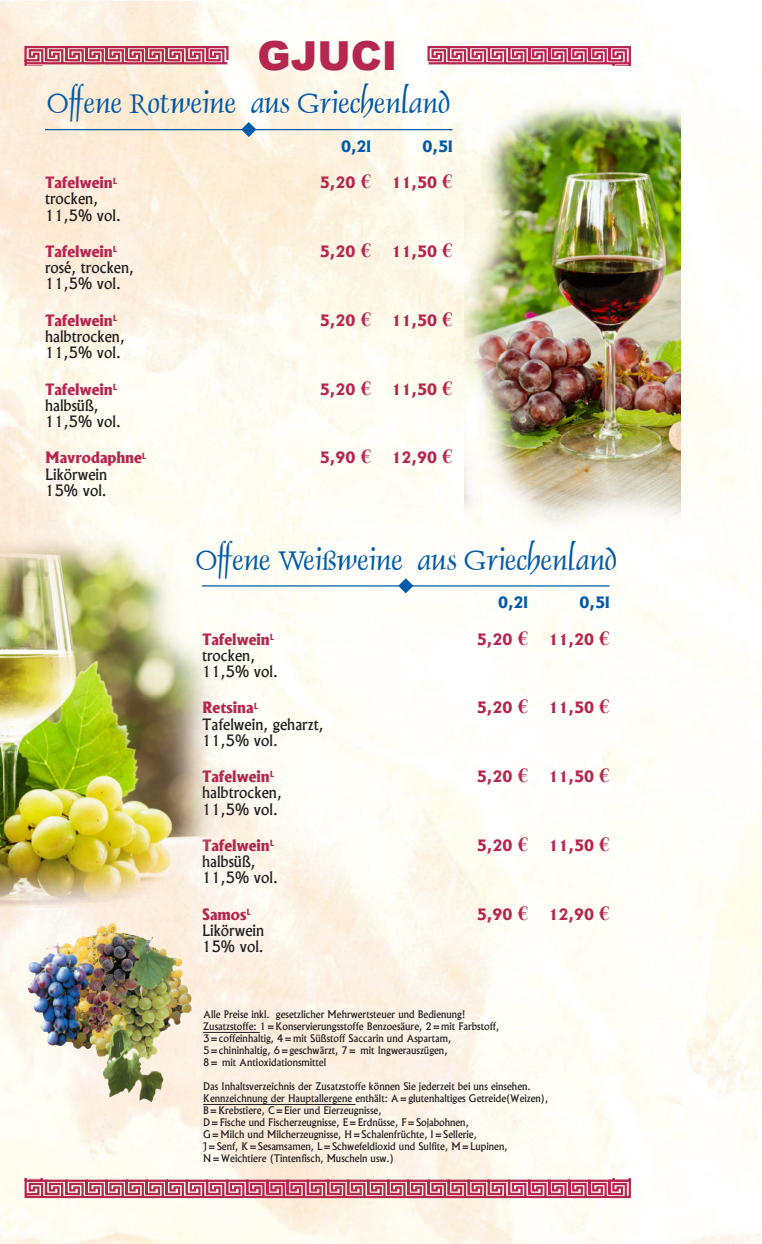
<style>
.page{position:relative;width:762px;height:1244px;background:#fff}
.page>*{position:absolute;margin:0;border:0;box-sizing:border-box;transform-origin:0 0}
.t1{font:900 40px "Arial";color:#b62750}
.t2{font:31.25px "Dauphin Plain";color:#015aaa}
.t3{font:800 15px "Alaska";color:#b62750}
.t4{font:15px/16.2px "Alaska";color:#231f20}
.t5{font:800 15px "Alaska";color:#015aaa}
.t6{font:10px/12px "Alaska";color:#231f20}
.s1{font-family:"Times New Roman";font-weight:700;font-size:20px}
</style>
<div class="page">
<img style="left:0;top:0;width:762px;height:1244px">
<svg style="left:24px;top:45px;width:607px;height:20px"></svg>
<svg style="left:24px;top:1178px;width:607px;height:21px;background:#d07489"></svg>
<hr style="left:45px;top:129px;width:407px;height:1px;background:#015aaa">
<svg style="left:241px;top:122px;width:15px;height:15px"></svg>
<hr style="left:202px;top:585px;width:407px;height:1px;background:#015aaa">
<svg style="left:398px;top:578px;width:15px;height:15px"></svg>
<hr style="left:203px;top:1032px;width:57px;height:1px;background:#231f20">
<hr style="left:203px;top:1104px;width:152px;height:1px;background:#231f20">
<img style="left:27px;top:923px;width:84px;height:123px">
<img style="left:464px;top:94px;width:216px;height:453px">
<img style="left:0;top:535px;width:224px;height:373px">
<h1 class="t1" style="left:257px;top:33px;width:141px">GJUCI</h1>
<h2 class="t2" style="left:47px;top:84px;width:405px">Offene Rotweine aus Griechenland</h2>
<h3 class="t5" style="left:341px;top:140px;width:31px">0,2l</h3>
<h3 class="t5" style="left:422px;top:140px;width:31px">0,5l</h3>
<h3 class="t3" style="left:45px;top:177px;width:74px">Tafelwein<sup>L</sup></h3>
<h3 class="t3" style="left:320px;top:177px;width:53px">5,20 <span class="s1">€</span></h3>
<h3 class="t3" style="left:391px;top:177px;width:63px">11,50 <span class="s1">€</span></h3>
<h3 class="t4" style="left:45px;top:192px;width:77px">trocken,<br>11,5% vol.</h3>
<h3 class="t3" style="left:45px;top:245px;width:74px">Tafelwein<sup>L</sup></h3>
<h3 class="t3" style="left:320px;top:245px;width:53px">5,20 <span class="s1">€</span></h3>
<h3 class="t3" style="left:391px;top:245px;width:63px">11,50 <span class="s1">€</span></h3>
<h3 class="t4" style="left:45px;top:260px;width:90px">rosé, trocken,<br>11,5% vol.</h3>
<h3 class="t3" style="left:45px;top:314px;width:74px">Tafelwein<sup>L</sup></h3>
<h3 class="t3" style="left:320px;top:314px;width:53px">5,20 <span class="s1">€</span></h3>
<h3 class="t3" style="left:391px;top:314px;width:63px">11,50 <span class="s1">€</span></h3>
<h3 class="t4" style="left:45px;top:329px;width:81px">halbtrocken,<br>11,5% vol.</h3>
<h3 class="t3" style="left:45px;top:383px;width:74px">Tafelwein<sup>L</sup></h3>
<h3 class="t3" style="left:320px;top:383px;width:53px">5,20 <span class="s1">€</span></h3>
<h3 class="t3" style="left:391px;top:383px;width:63px">11,50 <span class="s1">€</span></h3>
<h3 class="t4" style="left:45px;top:398px;width:77px">halbsüß,<br>11,5% vol.</h3>
<h3 class="t3" style="left:45px;top:452px;width:103px">Mavrodaphne<sup>L</sup></h3>
<h3 class="t3" style="left:320px;top:452px;width:53px">5,90 <span class="s1">€</span></h3>
<h3 class="t3" style="left:391px;top:452px;width:63px">12,90 <span class="s1">€</span></h3>
<h3 class="t4" style="left:45px;top:467px;width:64px">Likörwein<br>15% vol.</h3>
<h2 class="t2" style="left:196px;top:540px;width:423px">Offene Weißweine aus Griechenland</h2>
<h3 class="t5" style="left:498px;top:596px;width:31px">0,2l</h3>
<h3 class="t5" style="left:579px;top:596px;width:31px">0,5l</h3>
<h3 class="t3" style="left:202px;top:633px;width:74px">Tafelwein<sup>L</sup></h3>
<h3 class="t3" style="left:477px;top:633px;width:53px">5,20 <span class="s1">€</span></h3>
<h3 class="t3" style="left:548px;top:633px;width:63px">11,20 <span class="s1">€</span></h3>
<h3 class="t4" style="left:202px;top:648px;width:77px">trocken,<br>11,5% vol.</h3>
<h3 class="t3" style="left:202px;top:701px;width:58px">Retsina<sup>L</sup></h3>
<h3 class="t3" style="left:477px;top:701px;width:53px">5,20 <span class="s1">€</span></h3>
<h3 class="t3" style="left:548px;top:701px;width:63px">11,50 <span class="s1">€</span></h3>
<h3 class="t4" style="left:202px;top:717px;width:123px">Tafelwein, geharzt,<br>11,5% vol.</h3>
<h3 class="t3" style="left:202px;top:770px;width:74px">Tafelwein<sup>L</sup></h3>
<h3 class="t3" style="left:477px;top:770px;width:53px">5,20 <span class="s1">€</span></h3>
<h3 class="t3" style="left:548px;top:770px;width:63px">11,50 <span class="s1">€</span></h3>
<h3 class="t4" style="left:202px;top:785px;width:81px">halbtrocken,<br>11,5% vol.</h3>
<h3 class="t3" style="left:202px;top:839px;width:74px">Tafelwein<sup>L</sup></h3>
<h3 class="t3" style="left:477px;top:839px;width:53px">5,20 <span class="s1">€</span></h3>
<h3 class="t3" style="left:548px;top:839px;width:63px">11,50 <span class="s1">€</span></h3>
<h3 class="t4" style="left:202px;top:854px;width:77px">halbsüß,<br>11,5% vol.</h3>
<h3 class="t3" style="left:202px;top:908px;width:51px">Samos<sup>L</sup></h3>
<h3 class="t3" style="left:477px;top:908px;width:53px">5,90 <span class="s1">€</span></h3>
<h3 class="t3" style="left:548px;top:908px;width:63px">12,90 <span class="s1">€</span></h3>
<h3 class="t4" style="left:202px;top:923px;width:64px">Likörwein<br>15% vol.</h3>
<p class="t6" style="left:203px;top:1009px;width:297px">Alle Preise inkl. gesetzlicher Mehrwertsteuer und Bedienung!<br>Zusatzstoffe: 1=Konservierungsstoffe Benzoesäure, 2=mit Farbstoff, 3=coffeinhaltig, 4=mit Süßstoff Saccarin und Aspartam, 5=chininhaltig, 6=geschwärzt, 7= mit Ingwerauszügen,<br>8= mit Antioxidationsmittel</p>
<p class="t6" style="left:203px;top:1081px;width:346px">Das Inhaltsverzeichnis der Zusatzstoffe können Sie jederzeit bei uns einsehen.<br>Kennzeichnung der Hauptallergene enthält: A=glutenhaltiges Getreide(Weizen), B=Krebstiere, C=Eier und Eierzeugnisse,<br>D=Fische und Fischerzeugnisse, E=Erdnüsse, F=Sojabohnen,<br>G=Milch und Milcherzeugnisse, H=Schalenfrüchte, I=Sellerie,<br>J=Senf, K=Sesamsamen, L=Schwefeldioxid und Sulfite, M=Lupinen, N=Weichtiere (Tintenfisch, Muscheln usw.)</p>
</div>
